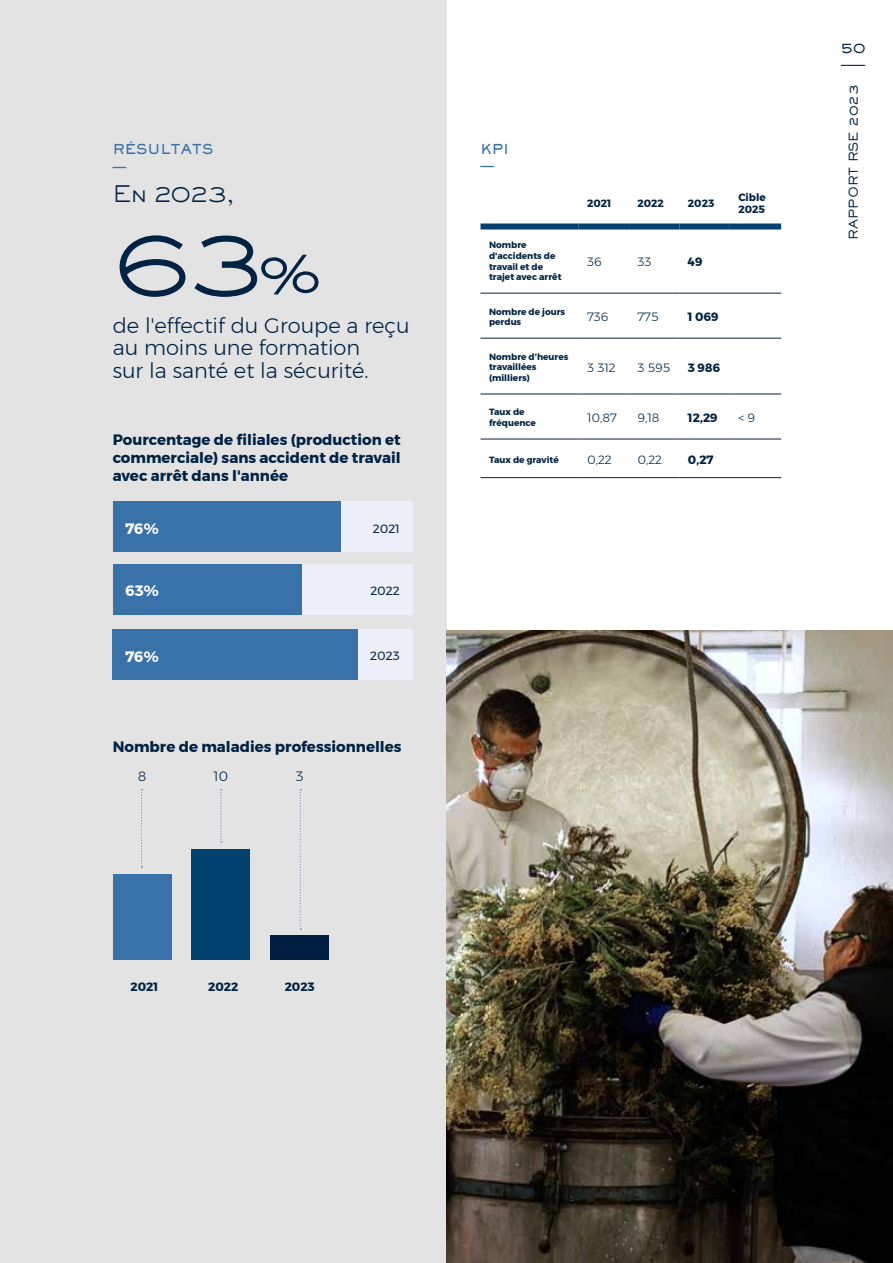
<style>
.page{position:relative;width:893px;height:1263px;background:#fff}
.page>*{position:absolute;margin:0;border:0;box-sizing:border-box;transform-origin:0 0}
.t1{font:300 90px "Sackers Gothic Std";color:#002344}
.t2{font:300 22.5px "Sackers Gothic Std";letter-spacing:-.08em;color:#002344}
.t3{font:300 21px/22.5px "Montserrat";color:#002344}
.t4{font:700 15px/18px "Montserrat";color:#002344;text-align:justify}
.t5{font:700 15px "Montserrat";color:#fff}
.t6{font:500 14.1px/15.3px "Sackers Gothic Std";color:#002344}
.t7{font:800 13.5px/16.5px "Sackers Gothic Std";color:#3972a9}
.t8{font:300 13.5px "Montserrat";color:#002344}
.t9{font:300 12px "Montserrat";color:#002344}
.t10{font:700 12px "Montserrat";color:#002344}
.t11{font:500 12px "Sackers Gothic Std";color:#002344}
.t12{font:12px "Montserrat";color:#002344}
.t13{font:700 10.5px/12.6px "Montserrat";color:#002344}
.t14{font:700 9px/10.8px "Montserrat";color:#002344}
.s1{font-size:52.5px}
</style>
<div class="page">
<div style="left:0;top:0;width:446px;height:1263px;background:#e3e3e3"></div>
<div style="left:113px;top:501px;width:299px;height:51px;background:#eceff7"></div>
<div style="left:113px;top:501px;width:227px;height:51px;background:#3972a9"></div>
<div style="left:113px;top:564px;width:299px;height:50px;background:#eceff7"></div>
<div style="left:113px;top:564px;width:189px;height:50px;background:#3972a9"></div>
<div style="left:113px;top:629px;width:299px;height:50px;background:#eceff7"></div>
<div style="left:113px;top:629px;width:245px;height:50px;background:#3972a9"></div>
<div style="left:113px;top:875px;width:59px;height:85px;background:#3972a9"></div>
<div style="left:191px;top:849px;width:59px;height:111px;background:#004170"></div>
<div style="left:270px;top:935px;width:59px;height:25px;background:#001e41"></div>
<svg style="left:141px;top:789px;width:2px;height:79px"></svg>
<svg style="left:220px;top:789px;width:2px;height:53px"></svg>
<svg style="left:300px;top:789px;width:1px;height:140px"></svg>
<hr style="left:480px;top:293px;width:99px;height:1px;background:#002344">
<hr style="left:579px;top:293px;width:50px;height:1px;background:#002344">
<hr style="left:629px;top:293px;width:50px;height:1px;background:#002344">
<hr style="left:679px;top:293px;width:51px;height:1px;background:#002344">
<hr style="left:730px;top:293px;width:51px;height:1px;background:#002344">
<hr style="left:480px;top:338px;width:99px;height:1px;background:#002344">
<hr style="left:579px;top:338px;width:50px;height:1px;background:#002344">
<hr style="left:629px;top:338px;width:50px;height:1px;background:#002344">
<hr style="left:679px;top:338px;width:51px;height:1px;background:#002344">
<hr style="left:730px;top:338px;width:51px;height:1px;background:#002344">
<hr style="left:480px;top:394px;width:99px;height:1px;background:#002344">
<hr style="left:579px;top:394px;width:50px;height:1px;background:#002344">
<hr style="left:629px;top:394px;width:50px;height:1px;background:#002344">
<hr style="left:679px;top:394px;width:51px;height:1px;background:#002344">
<hr style="left:730px;top:394px;width:51px;height:1px;background:#002344">
<hr style="left:480px;top:439px;width:99px;height:1px;background:#002344">
<hr style="left:579px;top:439px;width:50px;height:1px;background:#002344">
<hr style="left:629px;top:439px;width:50px;height:1px;background:#002344">
<hr style="left:679px;top:439px;width:51px;height:1px;background:#002344">
<hr style="left:730px;top:439px;width:51px;height:1px;background:#002344">
<div style="left:480px;top:223px;width:99px;height:6px;background:#004170"></div>
<div style="left:579px;top:223px;width:50px;height:6px;background:#004170"></div>
<div style="left:629px;top:223px;width:50px;height:6px;background:#004170"></div>
<div style="left:679px;top:223px;width:51px;height:6px;background:#004170"></div>
<div style="left:730px;top:223px;width:51px;height:6px;background:#004170"></div>
<hr style="left:480px;top:477px;width:99px;height:1px;background:#002344">
<hr style="left:579px;top:477px;width:50px;height:1px;background:#002344">
<hr style="left:629px;top:477px;width:50px;height:1px;background:#002344">
<hr style="left:679px;top:477px;width:51px;height:1px;background:#002344">
<hr style="left:730px;top:477px;width:51px;height:1px;background:#002344">
<img style="left:446px;top:630px;width:447px;height:633px">
<h3 class="t7" style="left:113px;top:141px;width:102px">RÉSULTATS —</h3>
<h2 class="t2" style="left:113px;top:179px;width:123px">En 2023,</h2>
<h1 class="t1" style="left:113px;top:203px;width:210px">63<span class="s1">%</span></h1>
<h3 class="t3" style="left:113px;top:314px;width:299px">de l'effectif du Groupe a reçu au moins une formation<br>sur la santé et la sécurité.</h3>
<h3 class="t4" style="left:113px;top:430px;width:290px">Pourcentage de filiales (production et commerciale) sans accident de travail avec arrêt dans l'année</h3>
<h3 class="t5" style="left:125px;top:517px;width:35px">76%</h3>
<h3 class="t12" style="left:373px;top:519px;width:28px">2021</h3>
<h3 class="t5" style="left:125px;top:579px;width:35px">63%</h3>
<h3 class="t12" style="left:370px;top:581px;width:31px">2022</h3>
<h3 class="t5" style="left:125px;top:644px;width:35px">76%</h3>
<h3 class="t12" style="left:370px;top:647px;width:31px">2023</h3>
<h3 class="t4" style="left:113px;top:737px;width:290px">Nombre de maladies professionnelles</h3>
<h3 class="t8" style="left:138px;top:766px;width:10px">8</h3>
<h3 class="t8" style="left:214px;top:766px;width:16px">10</h3>
<h3 class="t8" style="left:296px;top:766px;width:9px">3</h3>
<h3 class="t7" style="left:480px;top:141px;width:30px">KPI —</h3>
<p class="t14" style="left:489px;top:239px;width:74px">Nombre d'accidents de travail et de trajet avec arrêt</p>
<p class="t13" style="left:587px;top:197px;width:26px">2021</p>
<p class="t13" style="left:638px;top:197px;width:28px">2022</p>
<p class="t13" style="left:688px;top:197px;width:28px">2023</p>
<p class="t13" style="left:738px;top:191px;width:29px">Cible<br>2025</p>
<h3 class="t9" style="left:587px;top:252px;width:16px">36</h3>
<h3 class="t9" style="left:638px;top:252px;width:15px">33</h3>
<h3 class="t10" style="left:688px;top:252px;width:16px">49</h3>
<p class="t14" style="left:489px;top:306px;width:78px">Nombre de jours perdus</p>
<h3 class="t9" style="left:587px;top:308px;width:23px">736</h3>
<h3 class="t9" style="left:638px;top:308px;width:22px">775</h3>
<h3 class="t10" style="left:688px;top:308px;width:32px">1 069</h3>
<p class="t14" style="left:489px;top:351px;width:81px">Nombre d'heures travaillées (milliers)</p>
<h3 class="t9" style="left:587px;top:359px;width:30px">3 312</h3>
<h3 class="t9" style="left:638px;top:359px;width:34px">3 595</h3>
<h3 class="t10" style="left:688px;top:358px;width:34px">3 986</h3>
<p class="t14" style="left:489px;top:407px;width:48px">Taux de fréquence</p>
<h3 class="t9" style="left:587px;top:409px;width:31px">10,87</h3>
<h3 class="t9" style="left:638px;top:409px;width:23px">9,18</h3>
<h3 class="t10" style="left:688px;top:408px;width:31px">12,29</h3>
<h3 class="t9" style="left:738px;top:409px;width:18px">&lt; 9</h3>
<p class="t14" style="left:489px;top:454px;width:71px">Taux de gravité</p>
<h3 class="t9" style="left:587px;top:451px;width:26px">0,22</h3>
<h3 class="t9" style="left:638px;top:451px;width:26px">0,22</h3>
<h3 class="t10" style="left:688px;top:450px;width:27px">0,27</h3>
<h3 class="t6" style="left:841px;top:40px;width:27px">50 —</h3>
<h3 class="t11" style="left:845px;top:240px;width:157px;rotate:-90deg">RAPPORT RSE 2023</h3>
<h3 class="t10" style="left:130px;top:977px;width:29px">2021</h3>
<h3 class="t10" style="left:208px;top:977px;width:32px">2022</h3>
<h3 class="t10" style="left:285px;top:977px;width:32px">2023</h3>
</div>
